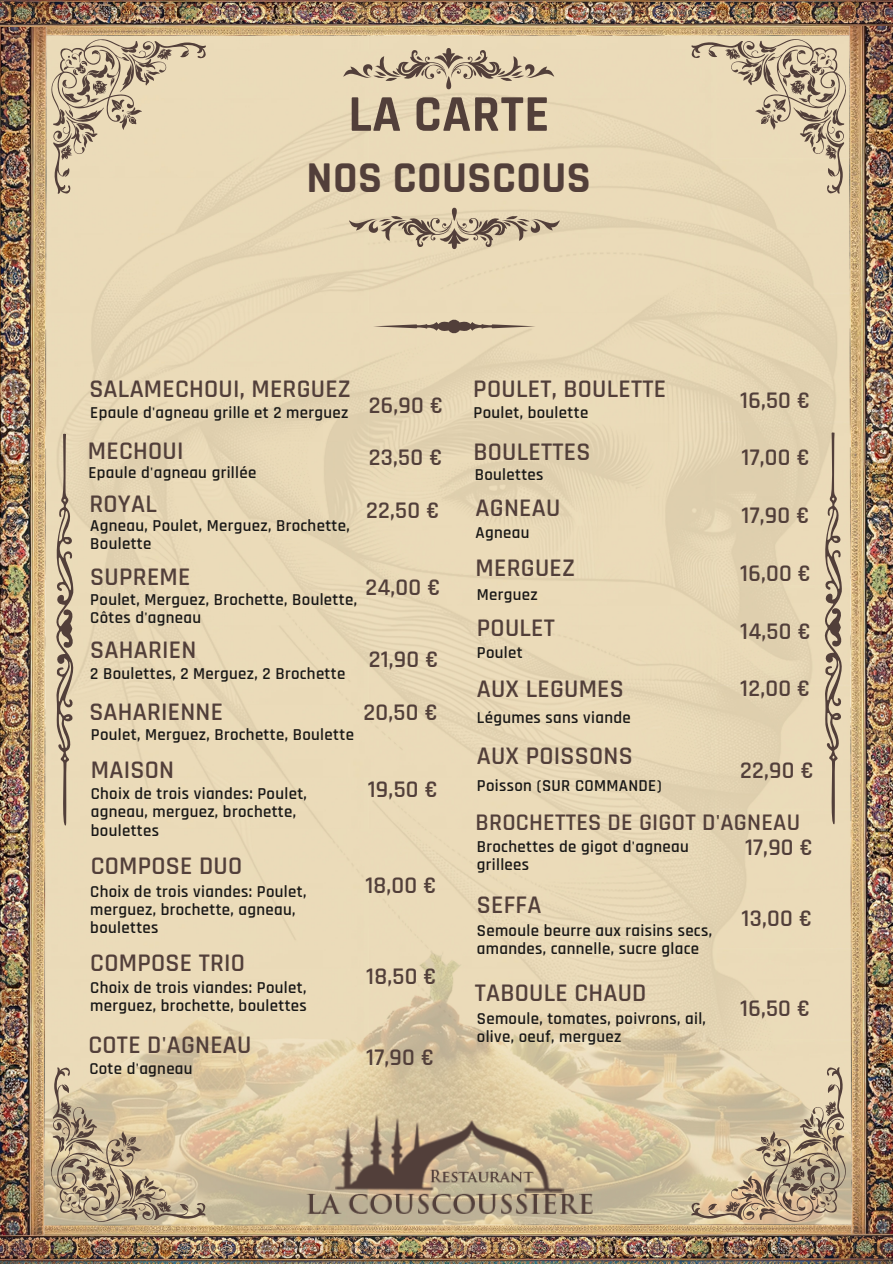
<style>
.page{position:relative;width:893px;height:1264px;background:#fff}
.page>*{position:absolute;margin:0;border:0;box-sizing:border-box;transform-origin:0 0}
.t1{font:700 52.05px "Rajdhani";letter-spacing:.01em;color:#523f3a}
.t2{font:700 44.55px "Rajdhani";letter-spacing:.01em;color:#523f3a}
.t3{font:600 25.65px "Rajdhani";letter-spacing:.01em;color:#523f3a}
.t4{font:600 25.5px "Rajdhani";letter-spacing:.01em;color:#523f3a}
.t5{font:600 24.15px "Rajdhani";letter-spacing:.01em;color:#523f3a}
.t6{font:600 24px "Rajdhani";letter-spacing:.01em;color:#523f3a}
.t7{font:600 16.8px/18px "Rajdhani";letter-spacing:.02em;color:#191817}
</style>
<div class="page">
<img style="left:0;top:0;width:892px;height:1263px">
<svg style="left:691px;top:39px;width:155px;height:155px"></svg>
<svg style="left:51px;top:39px;width:155px;height:155px"></svg>
<svg style="left:691px;top:1067px;width:155px;height:154px"></svg>
<svg style="left:51px;top:1067px;width:154px;height:155px"></svg>
<svg style="left:343px;top:48px;width:211px;height:41px"></svg>
<svg style="left:349px;top:208px;width:211px;height:41px"></svg>
<svg style="left:51px;top:433px;width:27px;height:397px"></svg>
<svg style="left:819px;top:432px;width:27px;height:397px"></svg>
<svg style="left:373px;top:318px;width:162px;height:16px"></svg>
<img style="left:294px;top:1113px;width:305px;height:103px">
<p class="t1" style="left:348px;top:82px;width:202px">LA CARTE</p>
<h1 class="t2" style="left:306px;top:150px;width:286px">NOS COUSCOUS</h1>
<h2 class="t3" style="left:89px;top:373px;width:263px">SALAMECHOUI, MERGUEZ</h2>
<p class="t7" style="left:90px;top:404px;width:259px">Epaule d'agneau grille et 2 merguez</p>
<p class="t5" style="left:369px;top:391px;width:76px">26,90 €</p>
<p class="t3" style="left:88px;top:435px;width:97px">MECHOUI</p>
<p class="t5" style="left:369px;top:442px;width:75px">23,50 €</p>
<h3 class="t7" style="left:88px;top:464px;width:169px">Epaule d'agneau grillée</h3>
<p class="t3" style="left:89px;top:488px;width:69px">ROYAL</p>
<h4 class="t5" style="left:366px;top:496px;width:75px">22,50 €</h4>
<h3 class="t7" style="left:90px;top:517px;width:261px">Agneau, Poulet, Merguez, Brochette,<br>Boulette</h3>
<p class="t3" style="left:90px;top:561px;width:102px">SUPREME</p>
<h3 class="t5" style="left:365px;top:572px;width:76px">24,00 €</h3>
<p class="t7" style="left:90px;top:591px;width:268px">Poulet, Merguez, Brochette, Boulette,<br>Côtes d'agneau</p>
<h4 class="t3" style="left:90px;top:634px;width:108px">SAHARIEN</h4>
<h4 class="t5" style="left:369px;top:644px;width:71px">21,90 €</h4>
<h3 class="t7" style="left:90px;top:665px;width:257px">2 Boulettes, 2 Merguez, 2 Brochette</h3>
<p class="t4" style="left:89px;top:696px;width:135px">SAHARIENNE</p>
<h3 class="t5" style="left:363px;top:697px;width:76px">20,50 €</h3>
<p class="t7" style="left:91px;top:726px;width:264px">Poulet, Merguez, Brochette, Boulette</p>
<h3 class="t3" style="left:91px;top:754px;width:85px">MAISON</h3>
<h3 class="t7" style="left:91px;top:785px;width:217px">Choix de trois viandes: Poulet,</h3>
<p class="t5" style="left:368px;top:774px;width:71px">19,50 €</p>
<h3 class="t7" style="left:91px;top:803px;width:207px">agneau, merguez, brochette, boulettes</h3>
<p class="t3" style="left:91px;top:850px;width:153px">COMPOSE DUO</p>
<h4 class="t7" style="left:90px;top:883px;width:217px">Choix de trois viandes: Poulet, merguez, brochette, agneau, boulettes</h4>
<h4 class="t5" style="left:365px;top:870px;width:73px">18,00 €</h4>
<h4 class="t3" style="left:90px;top:947px;width:156px">COMPOSE TRIO</h4>
<h4 class="t7" style="left:90px;top:978px;width:218px">Choix de trois viandes: Poulet, merguez, brochette, boulettes</h4>
<h4 class="t5" style="left:366px;top:961px;width:72px">18,50 €</h4>
<h4 class="t3" style="left:88px;top:1028px;width:164px">COTE D'AGNEAU</h4>
<h3 class="t7" style="left:89px;top:1059px;width:105px">Cote d'agneau</h3>
<h4 class="t5" style="left:366px;top:1042px;width:69px">17,90 €</h4>
<p class="t3" style="left:473px;top:373px;width:194px">POULET, BOULETTE</p>
<h3 class="t7" style="left:473px;top:404px;width:116px">Poulet, boulette</h3>
<h4 class="t5" style="left:740px;top:385px;width:71px">16,50 €</h4>
<p class="t3" style="left:473px;top:436px;width:118px">BOULETTES</p>
<h4 class="t5" style="left:741px;top:442px;width:70px">17,00 €</h4>
<h3 class="t7" style="left:474px;top:466px;width:70px">Boulettes</h3>
<p class="t3" style="left:475px;top:492px;width:86px">AGNEAU</p>
<h3 class="t7" style="left:475px;top:524px;width:55px">Agneau</h3>
<p class="t3" style="left:475px;top:552px;width:101px">MERGUEZ</p>
<h3 class="t7" style="left:477px;top:586px;width:62px">Merguez</h3>
<h3 class="t3" style="left:477px;top:612px;width:80px">POULET</h3>
<h4 class="t7" style="left:477px;top:643px;width:47px">Poulet</h4>
<p class="t3" style="left:477px;top:673px;width:148px">AUX LEGUMES</p>
<h3 class="t7" style="left:477px;top:709px;width:155px">Légumes sans viande</h3>
<h4 class="t3" style="left:477px;top:740px;width:157px">AUX POISSONS</h4>
<h3 class="t7" style="left:477px;top:776px;width:186px">Poisson (SUR COMMANDE)</h3>
<h4 class="t5" style="left:741px;top:500px;width:69px">17,90 €</h4>
<p class="t5" style="left:740px;top:558px;width:72px">16,00 €</p>
<p class="t5" style="left:740px;top:616px;width:72px">14,50 €</p>
<h4 class="t5" style="left:740px;top:674px;width:71px">12,00 €</h4>
<p class="t5" style="left:740px;top:755px;width:75px">22,90 €</p>
<p class="t6" style="left:475px;top:807px;width:326px">BROCHETTES DE GIGOT D'AGNEAU</p>
<h3 class="t7" style="left:477px;top:838px;width:213px">Brochettes de gigot d'agneau grillees</h3>
<p class="t3" style="left:477px;top:888px;width:66px">SEFFA</p>
<p class="t7" style="left:477px;top:922px;width:237px">Semoule beurre aux raisins secs, amandes, cannelle, sucre glace</p>
<h3 class="t3" style="left:474px;top:976px;width:173px">TABOULE CHAUD</h3>
<h4 class="t7" style="left:477px;top:1009px;width:230px">Semoule, tomates, poivrons, ail, olive, oeuf, merguez</h4>
<h4 class="t5" style="left:745px;top:832px;width:69px">17,90 €</h4>
<h3 class="t5" style="left:741px;top:903px;width:72px">13,00 €</h3>
<p class="t5" style="left:740px;top:993px;width:71px">16,50 €</p>
</div>
